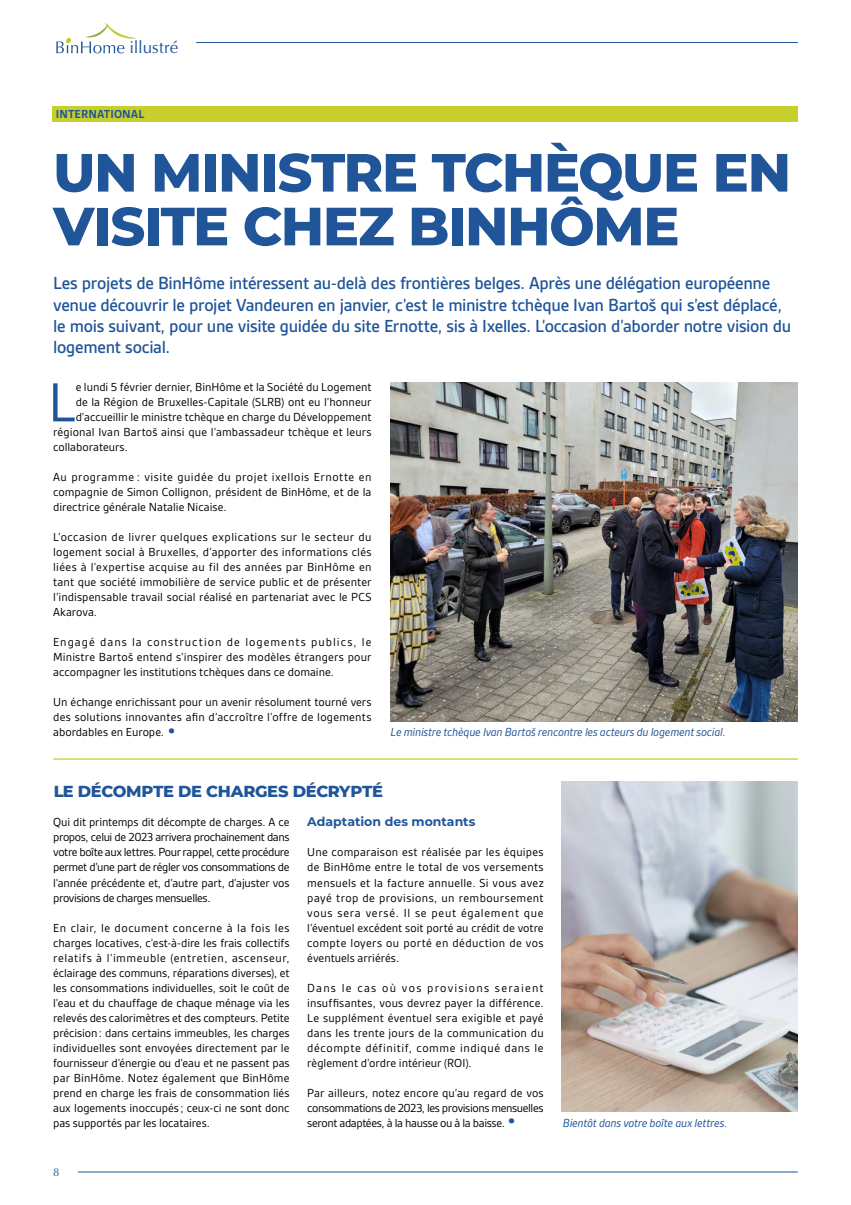
<style>
.page{position:relative;width:851px;height:1205px;background:#fff}
.page>*{position:absolute;margin:0;border:0;box-sizing:border-box;transform-origin:0 0}
.Body{font:59.12px "Gesta";color:#20559a}
.t1{font:800 53.75px/53.8px "Montserrat";letter-spacing:-.025em;color:#20559a}
.Chapeau_Article{font:500 18.75px/21.2px "Gesta";letter-spacing:-.015em;color:#20559a}
.t2{font:17px "Optima";letter-spacing:.005em;color:#20559a}
.t3{font:800 16.25px "Montserrat";letter-spacing:-.02em;color:#20559a}
.Body-2{font:12.5px/15px "Gesta";color:#000;text-align:justify}
.Légende{font:italic 12.5px "Gesta";letter-spacing:-.02em;color:#20559a}
.Titre_body{font:700 12.5px "Montserrat";color:#20559a}
.Tetière{font:700 12.5px "Gesta";letter-spacing:.005em;color:#20559a}
.t4{font:11.25px "Optima";color:#20559a}
.s1{font-size:25px;color:#20559a}
</style>
<div class="page">
<hr style="left:196px;top:42px;width:601px;height:1px;background:#20559a">
<hr style="left:78px;top:1171px;width:719px;height:1px;background:#20559a">
<svg style="left:56px;top:22px;width:80px;height:31px"></svg>
<div style="left:52px;top:106px;width:745px;height:15px;background:#c6cf2e"></div>
<hr style="left:53px;top:758px;width:744px;height:2px;background:#c6cf2e">
<img style="left:390px;top:383px;width:407px;height:338px">
<img style="left:561px;top:781px;width:236px;height:330px">
<h3 class="t2" style="left:129px;top:38px;width:50px">illustré</h3>
<p class="Tetière" style="left:56px;top:107px;width:90px">INTERNATIONAL</p>
<h2 class="t1" style="left:53px;top:143px;width:739px">UN MINISTRE TCHÈQUE EN<br>VISITE CHEZ BINHÔME</h2>
<p class="Chapeau_Article" style="left:53px;top:273px;width:739px">Les projets de BinHôme intéressent au-delà des frontières belges. Après une délégation européenne venue découvrir le projet Vandeuren en janvier, c’est le ministre tchèque Ivan Bartoš qui s’est déplacé, le mois suivant, pour une visite guidée du site Ernotte, sis à Ixelles. L’occasion d’aborder notre vision du logement social.</p>
<p class="Body" style="left:48px;top:369px;width:29px">L</p>
<p class="Body-2" style="left:76px;top:380px;width:297px">e lundi 5 février dernier, BinHôme et la Société du Logement</p>
<p class="Body-2" style="left:76px;top:395px;width:297px">de la Région de Bruxelles-Capitale (SLRB) ont eu l’honneur</p>
<p class="Body-2" style="left:76px;top:410px;width:297px">d’accueillir le ministre tchèque en charge du Développement</p>
<p class="Body-2" style="left:53px;top:425px;width:320px">régional Ivan Bartoš ainsi que l’ambassadeur tchèque et leurs</p>
<p class="Body-2" style="left:53px;top:440px;width:76px">collaborateurs.</p>
<p class="Body-2" style="left:53px;top:470px;width:320px">Au programme : visite guidée du projet ixellois Ernotte en compagnie de Simon Collignon, président de BinHôme, et de la directrice générale Natalie Nicaise.</p>
<p class="Body-2" style="left:53px;top:530px;width:320px">L’occasion de livrer quelques explications sur le secteur du logement social à Bruxelles, d’apporter des informations clés liées à l’expertise acquise au fil des années par BinHôme en tant que société immobilière de service public et de présenter l’indispensable travail social réalisé en partenariat avec le PCS Akarova.</p>
<p class="Body-2" style="left:53px;top:635px;width:320px">Engagé dans la construction de logements publics, le Ministre Bartoš entend s’inspirer des modèles étrangers pour accompagner les institutions tchèques dans ce domaine.</p>
<p class="Body-2" style="left:53px;top:695px;width:320px">Un échange enrichissant pour un avenir résolument tourné vers des solutions innovantes afin d’accroître l’offre de logements abordables en Europe. <span class="s1">•</span></p>
<p class="Légende" style="left:390px;top:725px;width:336px">Le ministre tchèque Ivan Bartoš rencontre les acteurs du logement social.</p>
<h3 class="t3" style="left:53px;top:779px;width:331px">LE DÉCOMPTE DE CHARGES DÉCRYPTÉ</h3>
<p class="Body-2" style="left:53px;top:815px;width:238px">Qui dit printemps dit décompte de charges. A ce propos, celui de 2023 arrivera prochainement dans votre boîte aux lettres. Pour rappel, cette procédure permet d’une part de régler vos consommations de l’année précédente et, d’autre part, d’ajuster vos provisions de charges mensuelles.</p>
<p class="Body-2" style="left:53px;top:920px;width:238px">En clair, le document concerne à la fois les charges locatives, c’est-à-dire les frais collectifs relatifs à l’immeuble (entretien, ascenseur, éclairage des communs, réparations diverses), et les consommations individuelles, soit le coût de l’eau et du chauffage de chaque ménage via les relevés des calorimètres et des compteurs. Petite précision: dans certains immeubles, les charges individuelles sont envoyées directement par le fournisseur d’énergie ou d’eau et ne passent pas par BinHôme. Notez également que BinHôme prend en charge les frais de consommation liés aux logements inoccupés ; ceux-ci ne sont donc pas supportés par les locataires.</p>
<p class="t4" style="left:53px;top:1166px;width:8px">8</p>
<p class="Titre_body" style="left:307px;top:813px;width:170px">Adaptation des montants</p>
<p class="Body-2" style="left:307px;top:845px;width:238px">Une comparaison est réalisée par les équipes de BinHôme entre le total de vos versements mensuels et la facture annuelle. Si vous avez payé trop de provisions, un remboursement vous sera versé. Il se peut également que l’éventuel excédent soit porté au crédit de votre compte loyers ou porté en déduction de vos éventuels arriérés.</p>
<p class="Body-2" style="left:307px;top:980px;width:238px">Dans le cas où vos provisions seraient insuffisantes, vous devrez payer la différence.<br>Le supplément éventuel sera exigible et payé dans les trente jours de la communication du décompte définitif, comme indiqué dans le règlement d’ordre intérieur (ROI).</p>
<p class="Body-2" style="left:307px;top:1085px;width:238px">Par ailleurs, notez encore qu’au regard de vos consommations de 2023, les provisions mensuelles seront adaptées, à la hausse ou à la baisse. <span class="s1">•</span></p>
<p class="Légende" style="left:562px;top:1115px;width:166px">Bientôt dans votre boîte aux lettres.</p>
</div>
